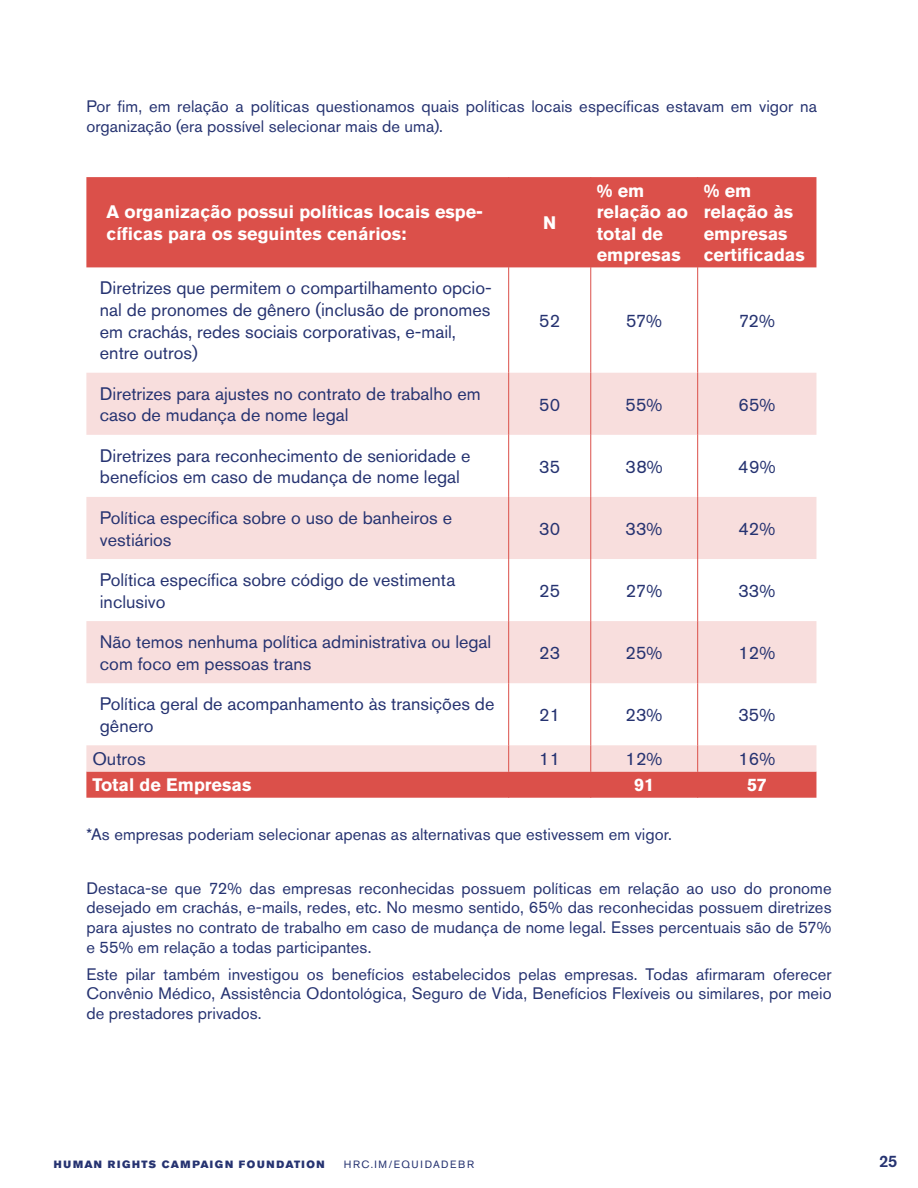
<style>
.page{position:relative;width:918px;height:1188px;background:#fff}
.page>*{position:absolute;margin:0;border:0;box-sizing:border-box;transform-origin:0 0}
.t1{font:18px/21.6px "Akzidenz Grotesk Pro";color:#263371}
.t2{font:700 18px/21.6px "Akzidenz Grotesk Pro";color:#fff}
.t3{font:16.5px/19.8px "Akzidenz Grotesk Pro";letter-spacing:.005em;color:#263371;text-align:justify}
.t4{font:500 16.5px "Akzidenz Grotesk Pro";color:#263371}
.t5{font:10.5px "Akzidenz Grotesk Pro Super";letter-spacing:.15em;color:#263371}
.t6{font:10.5px "Akzidenz Grotesk Pro";letter-spacing:.15em;color:#263371}
</style>
<div class="page">
<svg style="left:86px;top:177px;width:730px;height:621px;fill:#db504a"></svg>
<svg style="left:86px;top:373px;width:730px;height:399px;fill:#f8dedd"></svg>
<hr style="left:508px;top:177px;width:1px;height:90px;background:#db504a">
<hr style="left:591px;top:177px;width:1px;height:90px;background:#db504a">
<hr style="left:697px;top:177px;width:1px;height:90px;background:#db504a">
<hr style="left:508px;top:267px;width:1px;height:106px;background:#db504a">
<hr style="left:591px;top:267px;width:1px;height:106px;background:#db504a">
<hr style="left:697px;top:267px;width:1px;height:106px;background:#db504a">
<hr style="left:508px;top:373px;width:1px;height:62px;background:#db504a">
<hr style="left:591px;top:373px;width:1px;height:62px;background:#db504a">
<hr style="left:697px;top:373px;width:1px;height:62px;background:#db504a">
<hr style="left:508px;top:435px;width:1px;height:62px;background:#db504a">
<hr style="left:591px;top:435px;width:1px;height:62px;background:#db504a">
<hr style="left:697px;top:435px;width:1px;height:62px;background:#db504a">
<hr style="left:508px;top:497px;width:1px;height:62px;background:#db504a">
<hr style="left:591px;top:497px;width:1px;height:62px;background:#db504a">
<hr style="left:697px;top:497px;width:1px;height:62px;background:#db504a">
<hr style="left:508px;top:559px;width:1px;height:62px;background:#db504a">
<hr style="left:591px;top:559px;width:1px;height:62px;background:#db504a">
<hr style="left:697px;top:559px;width:1px;height:62px;background:#db504a">
<hr style="left:508px;top:621px;width:1px;height:62px;background:#db504a">
<hr style="left:591px;top:621px;width:1px;height:62px;background:#db504a">
<hr style="left:697px;top:621px;width:1px;height:62px;background:#db504a">
<hr style="left:508px;top:683px;width:1px;height:62px;background:#db504a">
<hr style="left:591px;top:683px;width:1px;height:62px;background:#db504a">
<hr style="left:697px;top:683px;width:1px;height:62px;background:#db504a">
<svg style="left:508px;top:745px;width:1px;height:53px"></svg>
<svg style="left:591px;top:745px;width:1px;height:53px"></svg>
<svg style="left:697px;top:745px;width:1px;height:53px"></svg>
<p class="t3" style="left:86px;top:96px;width:732px">Por fim, em relação a políticas questionamos quais políticas locais específicas estavam em vigor na organização (era possível selecionar mais de uma).</p>
<p class="t2" style="left:107px;top:201px;width:378px">A organização possui políticas locais espe&shy;cíficas para os seguintes cenários:</p>
<p class="t2" style="left:543px;top:212px;width:15px">N</p>
<p class="t2" style="left:597px;top:179px;width:93px">% em relação ao total de empresas</p>
<p class="t2" style="left:704px;top:179px;width:103px">% em relação às empresas certificadas</p>
<p class="t1" style="left:100px;top:277px;width:393px">Diretrizes que permitem o compartilhamento opcio&shy;nal de pronomes de gênero (inclusão de pronomes em crachás, redes sociais corporativas, e-mail, entre outros)</p>
<p class="t1" style="left:539px;top:310px;width:22px">52</p>
<p class="t1" style="left:626px;top:310px;width:38px">57%</p>
<p class="t1" style="left:739px;top:310px;width:38px">72%</p>
<p class="t1" style="left:100px;top:383px;width:382px">Diretrizes para ajustes no contrato de trabalho em caso de mudança de nome legal</p>
<p class="t1" style="left:539px;top:393px;width:23px">50</p>
<p class="t1" style="left:626px;top:393px;width:39px">55%</p>
<p class="t1" style="left:739px;top:393px;width:39px">65%</p>
<p class="t1" style="left:100px;top:445px;width:372px">Diretrizes para reconhecimento de senioridade e benefícios em caso de mudança de nome legal</p>
<p class="t1" style="left:539px;top:455px;width:22px">35</p>
<p class="t1" style="left:625px;top:455px;width:39px">38%</p>
<p class="t1" style="left:738px;top:455px;width:39px">49%</p>
<p class="t1" style="left:100px;top:507px;width:354px">Política específica sobre o uso de banheiros e vestiários</p>
<p class="t1" style="left:539px;top:518px;width:23px">30</p>
<p class="t1" style="left:626px;top:518px;width:39px">33%</p>
<p class="t1" style="left:739px;top:518px;width:39px">42%</p>
<p class="t1" style="left:100px;top:569px;width:357px">Política específica sobre código de vestimenta inclusivo</p>
<p class="t1" style="left:539px;top:580px;width:22px">25</p>
<p class="t1" style="left:626px;top:580px;width:38px">27%</p>
<p class="t1" style="left:739px;top:580px;width:39px">33%</p>
<p class="t1" style="left:100px;top:631px;width:393px">Não temos nenhuma política administrativa ou legal com foco em pessoas trans</p>
<p class="t1" style="left:539px;top:642px;width:22px">23</p>
<p class="t1" style="left:626px;top:642px;width:39px">25%</p>
<p class="t1" style="left:739px;top:642px;width:39px">12%</p>
<p class="t1" style="left:100px;top:693px;width:396px">Política geral de acompanhamento às transições de gênero</p>
<p class="t1" style="left:539px;top:704px;width:22px">21</p>
<p class="t1" style="left:626px;top:704px;width:39px">23%</p>
<p class="t1" style="left:739px;top:704px;width:39px">35%</p>
<p class="t1" style="left:92px;top:748px;width:55px">Outros</p>
<p class="t1" style="left:539px;top:748px;width:22px">11</p>
<p class="t1" style="left:626px;top:748px;width:39px">12%</p>
<p class="t1" style="left:739px;top:748px;width:39px">16%</p>
<p class="t2" style="left:92px;top:774px;width:161px">Total de Empresas</p>
<p class="t2" style="left:634px;top:774px;width:22px">91</p>
<p class="t2" style="left:747px;top:774px;width:21px">57</p>
<p class="t3" style="left:86px;top:824px;width:587px">*As empresas poderiam selecionar apenas as alternativas que estivessem em vigor.</p>
<p class="t3" style="left:86px;top:878px;width:747px">Destaca-se que 72% das empresas reconhecidas possuem políticas em relação ao uso do pronome desejado em crachás, e-mails, redes, etc. No mesmo sentido, 65% das reconhecidas possuem diretrizes para ajustes no contrato de trabalho em caso de mudança de nome legal. Esses percentuais são de 57% e 55% em relação a todas participantes.</p>
<p class="t3" style="left:86px;top:964px;width:747px">Este pilar também investigou os benefícios estabelecidos pelas empresas. Todas afirmaram oferecer Convênio Médico, Assistência Odontológica, Seguro de Vida, Benefícios Flexíveis ou similares, por meio de prestadores privados.</p>
<p class="t5" style="left:54px;top:1157px;width:272px">HUMAN RIGHTS CAMPAIGN FOUNDATION</p>
<p class="t6" style="left:344px;top:1157px;width:132px">HRC.IM/EQUIDADEBR</p>
<p class="t4" style="left:879px;top:1150px;width:20px">25</p>
</div>
